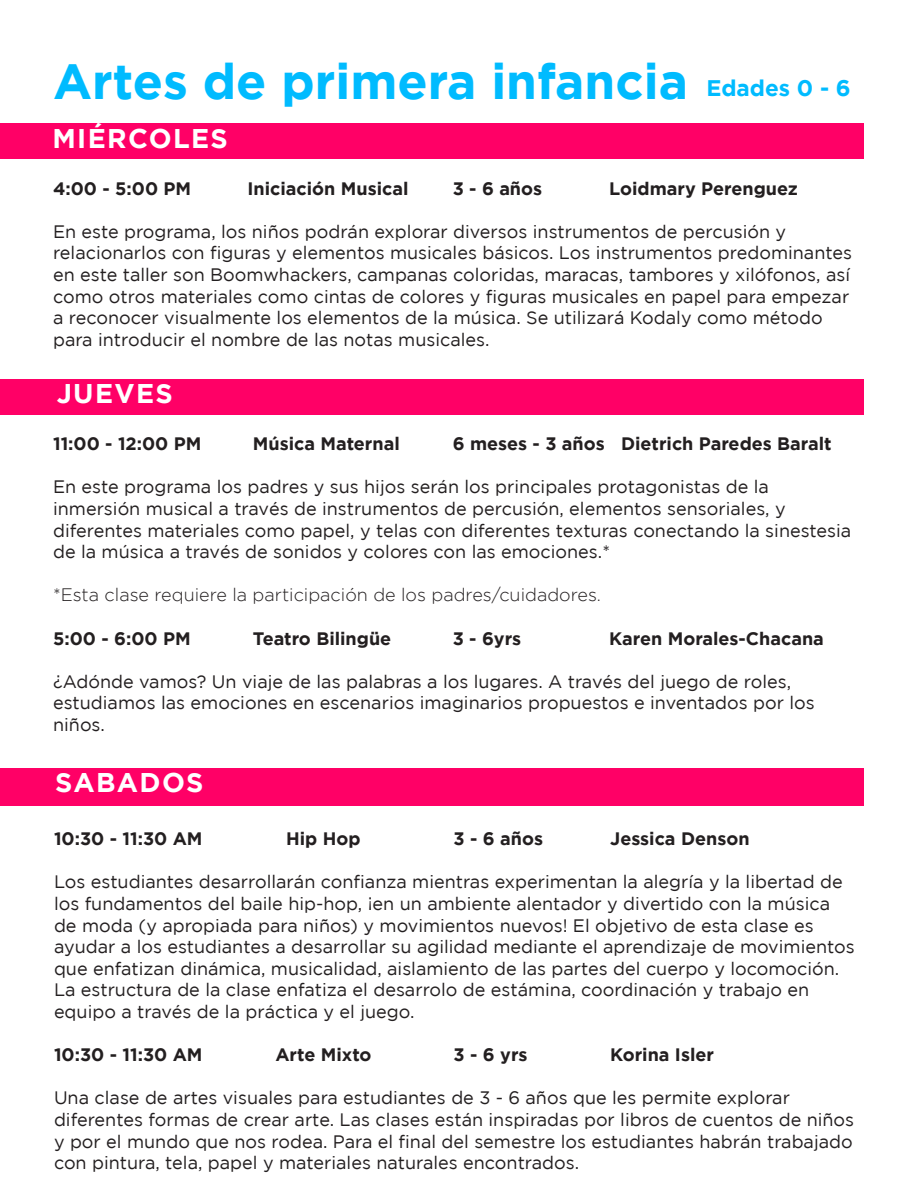
<style>
.page{position:relative;width:918px;height:1188px;background:#fff}
.page>*{position:absolute;margin:0;border:0;box-sizing:border-box;transform-origin:0 0}
.t1{font:700 49.5px "Gotham";color:#0bf}
.t2{font:700 27px "Gotham";letter-spacing:.05em;color:#fff}
.t3{font:700 22.5px "Gotham";color:#0bf}
.t4{font:18px/21.6px "Gotham";color:#231f20}
.t5{font:700 18px "Gotham";color:#231f20}
.t6{font:300 18px "Gotham";color:#231f20}
</style>
<div class="page">
<div style="left:0;top:123px;width:864px;height:36px;background:#f06"></div>
<div style="left:0;top:379px;width:864px;height:36px;background:#f06"></div>
<div style="left:0;top:768px;width:864px;height:38px;background:#f06"></div>
<hr style="left:917px;top:127px;width:1px;height:30px;background:#0bf">
<p class="t1" style="left:53px;top:52px;width:636px">Artes de primera infancia</p>
<p class="t2" style="left:52px;top:122px;width:177px">MIÉRCOLES</p>
<p class="t3" style="left:706px;top:76px;width:146px">Edades 0 - 6</p>
<p class="t5" style="left:53px;top:178px;width:140px">4:00 - 5:00 PM</p>
<p class="t5" style="left:248px;top:178px;width:163px">Iniciación Musical</p>
<p class="t5" style="left:453px;top:178px;width:91px">3 - 6 años</p>
<p class="t5" style="left:609px;top:178px;width:190px">Loidmary Perenguez</p>
<p class="t4" style="left:53px;top:220px;width:800px">En este programa, los niños podrán explorar diversos instrumentos de percusión y relacionarlos con figuras y elementos musicales básicos. Los instrumentos predominantes en este taller son Boomwhackers, campanas coloridas, maracas, tambores y xilófonos, así como otros materiales como cintas de colores y figuras musicales en papel para empezar a reconocer visualmente los elementos de la música. Se utilizará Kodaly como método para introducir el nombre de las notas musicales.</p>
<p class="t2" style="left:57px;top:378px;width:118px">JUEVES</p>
<p class="t5" style="left:53px;top:433px;width:150px">11:00 - 12:00 PM</p>
<p class="t5" style="left:253px;top:433px;width:148px">Música Maternal</p>
<p class="t5" style="left:453px;top:433px;width:380px">6 meses - 3 años Dietrich Paredes Baralt</p>
<p class="t4" style="left:53px;top:476px;width:800px">En este programa los padres y sus hijos serán los principales protagonistas de la inmersión musical a través de instrumentos de percusión, elementos sensoriales, y diferentes materiales como papel, y telas con diferentes texturas conectando la sinestesia de la música a través de sonidos y colores con las emociones.*</p>
<p class="t6" style="left:53px;top:585px;width:550px">*Esta clase requiere la participación de los padres/cuidadores.</p>
<p class="t5" style="left:53px;top:628px;width:139px">5:00 - 6:00 PM</p>
<p class="t5" style="left:253px;top:628px;width:140px">Teatro Bilingüe</p>
<p class="t5" style="left:453px;top:628px;width:70px">3 - 6yrs</p>
<p class="t5" style="left:609px;top:628px;width:216px">Karen Morales-Chacana</p>
<p class="t4" style="left:53px;top:670px;width:763px">¿Adónde vamos? Un viaje de las palabras a los lugares. A través del juego de roles, estudiamos las emociones en escenarios imaginarios propuestos e inventados por los niños.</p>
<p class="t2" style="left:55px;top:767px;width:150px">SABADOS</p>
<p class="t5" style="left:54px;top:828px;width:150px">10:30 - 11:30 AM</p>
<p class="t5" style="left:286px;top:828px;width:76px">Hip Hop</p>
<p class="t5" style="left:454px;top:828px;width:91px">3 - 6 años</p>
<p class="t5" style="left:610px;top:828px;width:141px">Jessica Denson</p>
<p class="t4" style="left:54px;top:871px;width:802px">Los estudiantes desarrollarán confianza mientras experimentan la alegría y la libertad de los fundamentos del baile hip-hop, ¡en un ambiente alentador y divertido con la música de moda (y apropiada para niños) y movimientos nuevos! El objetivo de esta clase es ayudar a los estudiantes a desarrollar su agilidad mediante el aprendizaje de movimientos que enfatizan dinámica, musicalidad, aislamiento de las partes del cuerpo y locomoción.<br>La estructura de la clase enfatiza el desarrolo de estámina, coordinación y trabajo en equipo a través de la práctica y el juego.</p>
<p class="t5" style="left:54px;top:1044px;width:150px">10:30 - 11:30 AM</p>
<p class="t5" style="left:275px;top:1044px;width:98px">Arte Mixto</p>
<p class="t5" style="left:454px;top:1044px;width:75px">3 - 6 yrs</p>
<p class="t5" style="left:610px;top:1044px;width:105px">Korina Isler</p>
<p class="t4" style="left:54px;top:1087px;width:802px">Una clase de artes visuales para estudiantes de 3 - 6 años que les permite explorar diferentes formas de crear arte. Las clases están inspiradas por libros de cuentos de niños y por el mundo que nos rodea. Para el final del semestre los estudiantes habrán trabajado con pintura, tela, papel y materiales naturales encontrados.</p>
</div>
